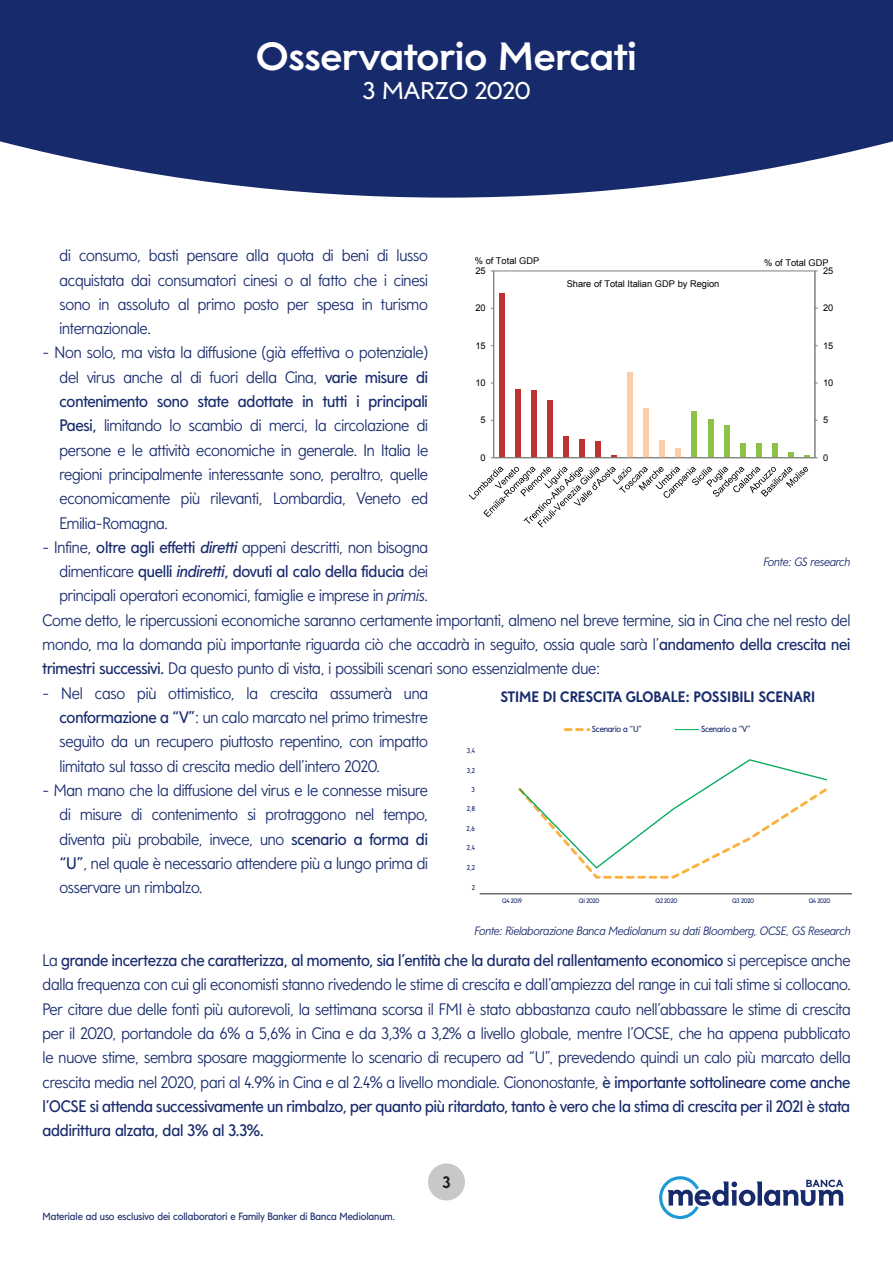
<style>
.page{position:relative;width:893px;height:1263px;background:#fff}
.page>*{position:absolute;margin:0;border:0;box-sizing:border-box;transform-origin:0 0}
.t1{font:39px "Mediolanum Semi serif Headline Bold";color:#fff}
.t2{font:24px "Mediolanum Semi serif Headline Regular";color:#fff}
.t3{font:300 16.5px/24.3px "Mediolanum Sans";letter-spacing:-.01em;color:#172a6c;text-align:justify}
.t4{font:700 16.5px "Mediolanum Sans";color:#231f20}
.t5{font:700 15px "Mediolanum Sans";color:#172a6c}
.t6{font:italic 300 12px "Mediolanum Sans";letter-spacing:-.01em;color:#172a6c}
.t7{font:10.5px "Mediolanum Sans";color:#172a6c}
.t8{font:9.3px "Arial";color:#000}
.t9{font:8.7px "Mediolanum Sans";letter-spacing:-.025em;color:#172a6c}
.t10{font:7.05px "Mediolanum Sans";color:#172a6c}
.t11{font:6.45px "Mediolanum Sans";letter-spacing:-.025em;color:#172a6c}
.s1{font-weight:400}
.s2{font-weight:400;font-style:italic}
.s3{font-style:italic}
</style>
<div class="page">
<svg style="left:0;top:0;width:893px;height:198px;background:#2d3e7a"></svg>
<div style="left:428px;top:1163px;width:37px;height:37px;background:#c6c8c9;border-radius:50%"></div>
<svg style="left:659px;top:1176px;width:184px;height:43px"></svg>
<svg style="left:518px;top:759px;width:309px;height:120px"></svg>
<svg style="left:564px;top:728px;width:26px;height:3px"></svg>
<svg style="left:675px;top:729px;width:24px;height:1px"></svg>
<hr style="left:480px;top:893px;width:371px;height:1px;background:#231f20">
<div style="left:499px;top:293px;width:5px;height:165px;background:#be3232"></div>
<div style="left:515px;top:389px;width:5px;height:69px;background:#be3232"></div>
<div style="left:531px;top:390px;width:5px;height:68px;background:#be3232"></div>
<div style="left:547px;top:400px;width:5px;height:58px;background:#be3232"></div>
<div style="left:563px;top:436px;width:5px;height:22px;background:#be3232"></div>
<div style="left:579px;top:439px;width:5px;height:19px;background:#be3232"></div>
<div style="left:596px;top:442px;width:5px;height:16px;background:#be3232"></div>
<div style="left:628px;top:373px;width:5px;height:85px;background:#fbcca8"></div>
<div style="left:644px;top:408px;width:5px;height:50px;background:#fbcca8"></div>
<div style="left:660px;top:440px;width:5px;height:18px;background:#fbcca8"></div>
<div style="left:676px;top:448px;width:5px;height:10px;background:#fbcca8"></div>
<div style="left:692px;top:411px;width:5px;height:47px;background:#8bc346"></div>
<div style="left:708px;top:419px;width:5px;height:39px;background:#8bc346"></div>
<div style="left:724px;top:425px;width:5px;height:33px;background:#8bc346"></div>
<div style="left:740px;top:443px;width:5px;height:15px;background:#8bc346"></div>
<div style="left:756px;top:443px;width:5px;height:15px;background:#8bc346"></div>
<div style="left:772px;top:444px;width:5px;height:14px;background:#8bc346"></div>
<svg style="left:788px;top:452px;width:5px;height:5px"></svg>
<hr style="left:815px;top:271px;width:1px;height:187px;background:#7f7f7f">
<hr style="left:493px;top:271px;width:1px;height:187px;background:#7f7f7f">
<hr style="left:494px;top:457px;width:321px;height:1px;background:#7f7f7f">
<svg style="left:469px;top:467px;width:339px;height:60px"></svg>
<h1 class="t1" style="left:256px;top:34px;width:382px">Osservatorio Mercati</h1>
<h2 class="t2" style="left:362px;top:77px;width:170px">3 MARZO 2020</h2>
<p class="t3" style="left:60px;top:244px;width:370px">di consumo, basti pensare alla quota di beni di lusso acquistata dai consumatori cinesi o al fatto che i cinesi sono in assoluto al primo posto per spesa in turismo internazionale.</p>
<p class="t3" style="left:60px;top:341px;width:370px;text-indent:-17px">- Non solo, ma vista la diffusione (già effettiva o potenziale) del virus anche al di fuori della Cina, <span class="s1">varie misure di contenimento sono state adottate in tutti i principali Paesi,</span> limitando lo scambio di merci, la circolazione di persone e le attività economiche in generale. In Italia le regioni principalmente interessante sono, peraltro, quelle economicamente più rilevanti, Lombardia, Veneto ed Emilia-Romagna.</p>
<p class="t3" style="left:60px;top:535px;width:370px;text-indent:-17px">- Infine, <span class="s1">oltre agli effetti</span> <span class="s2">diretti</span> appeni descritti, non bisogna dimenticare <span class="s1">quelli</span> <span class="s2">indiretti</span><span class="s1">, dovuti al calo della fiducia</span> dei principali operatori economici, famiglie e imprese in <span class="s3">primis</span>.</p>
<p class="t8" style="left:475px;top:254px;width:66px">% of Total GDP</p>
<p class="t8" style="left:764px;top:257px;width:66px">% of Total GDP</p>
<p class="t8" style="left:475px;top:265px;width:12px">25</p>
<p class="t8" style="left:823px;top:265px;width:12px">25</p>
<p class="t8" style="left:567px;top:278px;width:154px">Share of Total Italian GDP by Region</p>
<p class="t8" style="left:475px;top:302px;width:12px">20</p>
<p class="t8" style="left:823px;top:302px;width:12px">20</p>
<p class="t8" style="left:475px;top:339px;width:12px">15</p>
<p class="t8" style="left:823px;top:339px;width:12px">15</p>
<p class="t8" style="left:475px;top:377px;width:12px">10</p>
<p class="t8" style="left:823px;top:377px;width:12px">10</p>
<p class="t8" style="left:481px;top:414px;width:7px">5</p>
<p class="t8" style="left:823px;top:414px;width:7px">5</p>
<p class="t8" style="left:481px;top:451px;width:7px">0</p>
<p class="t8" style="left:823px;top:451px;width:7px">0</p>
<p class="t6" style="left:764px;top:556px;width:88px">Fonte: GS research</p>
<p class="t3" style="left:43px;top:608px;width:810px">Come detto, le ripercussioni economiche saranno certamente importanti, almeno nel breve termine, sia in Cina che nel resto del mondo, ma la domanda più importante riguarda ciò che accadrà in seguito, ossia quale sarà l’<span class="s1">andamento della crescita nei trimestri successivi.</span> Da questo punto di vista, i possibili scenari sono essenzialmente due:</p>
<p class="t3" style="left:60px;top:681px;width:370px;text-indent:-17px">- Nel caso più ottimistico, la crescita assumerà una <span class="s1">conformazione a “V”</span>: un calo marcato nel primo trimestre seguìto da un recupero piuttosto repentino, con impatto limitato sul tasso di crescita medio dell’intero 2020.</p>
<p class="t3" style="left:60px;top:778px;width:370px;text-indent:-17px">- Man mano che la diffusione del virus e le connesse misure di misure di contenimento si protraggono nel tempo, diventa più probabile, invece, uno <span class="s1">scenario a forma di “U”</span>, nel quale è necessario attendere più a lungo prima di osservare un rimbalzo.</p>
<p class="t5" style="left:500px;top:688px;width:316px">STIME DI CRESCITA GLOBALE: POSSIBILI SCENARI</p>
<p class="t10" style="left:467px;top:746px;width:10px">3,4</p>
<p class="t10" style="left:467px;top:766px;width:10px">3,2</p>
<p class="t10" style="left:472px;top:785px;width:5px">3</p>
<p class="t10" style="left:467px;top:805px;width:10px">2,8</p>
<p class="t10" style="left:467px;top:825px;width:10px">2,6</p>
<p class="t10" style="left:467px;top:844px;width:10px">2,4</p>
<p class="t10" style="left:467px;top:864px;width:10px">2,2</p>
<p class="t10" style="left:472px;top:883px;width:5px">2</p>
<p class="t9" style="left:592px;top:724px;width:52px">Scenario a “U”</p>
<p class="t9" style="left:701px;top:724px;width:51px">Scenario a “V”</p>
<p class="t11" style="left:502px;top:897px;width:21px">Q4 2019</p>
<p class="t11" style="left:579px;top:897px;width:22px">Q1 2020</p>
<p class="t11" style="left:656px;top:897px;width:23px">Q2 2020</p>
<p class="t11" style="left:732px;top:897px;width:23px">Q3 2020</p>
<p class="t11" style="left:809px;top:897px;width:23px">Q4 2020</p>
<p class="t6" style="left:475px;top:924px;width:377px">Fonte: Rielaborazione Banca Mediolanum su dati Bloomberg, OCSE, GS Research</p>
<p class="t3" style="left:43px;top:948px;width:810px">La <span class="s1">grande incertezza che caratterizza, al momento, sia l’entità che la durata del rallentamento economico</span> si percepisce anche dalla frequenza con cui gli economisti stanno rivedendo le stime di crescita e dall’ampiezza del range in cui tali stime si collocano.<br>Per citare due delle fonti più autorevoli, la settimana scorsa il FMI è stato abbastanza cauto nell’abbassare le stime di crescita per il 2020, portandole da 6% a 5,6% in Cina e da 3,3% a 3,2% a livello globale, mentre l’OCSE, che ha appena pubblicato le nuove stime, sembra sposare maggiormente lo scenario di recupero ad “U”, prevedendo quindi un calo più marcato della crescita media nel 2020, pari al 4.9% in Cina e al 2.4% a livello mondiale. Ciononostante, <span class="s1">è importante sottolineare come anche l’OCSE si attenda successivamente un rimbalzo, per quanto più ritardato, tanto è vero che la stima di crescita per il 2021 è stata addirittura alzata, dal 3% al 3.3%.</span></p>
<p class="t7" style="left:43px;top:1211px;width:354px">Materiale ad uso esclusivo dei collaboratori e Family Banker di Banca Mediolanum.</p>
<p class="t4" style="left:443px;top:1172px;width:9px">3</p>
</div>
